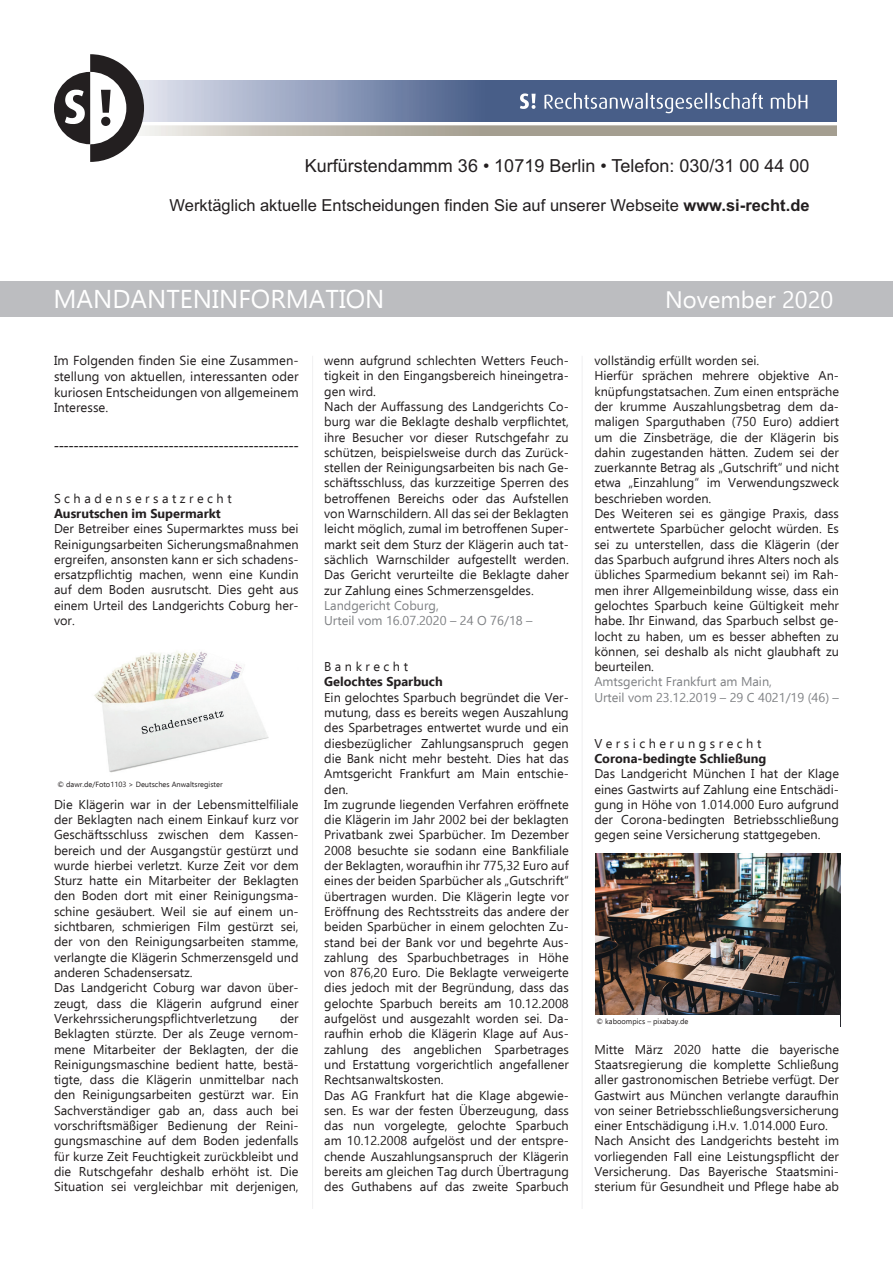
<style>
.page{position:relative;width:893px;height:1263px;background:#fff}
.page>*{position:absolute;margin:0;border:0;box-sizing:border-box;transform-origin:0 0}
.t1{font:25.8px "Ebrima";color:#fff}
.t2{font:23.7px "Ebrima";color:#fff}
.t3{font:18px "Arial";color:#231f20}
.t4{font:16.5px "Arial";color:#231f20}
.t5{font:italic 15px "Times New Roman";color:#231f20}
.t6{font:13.05px/15.6px "Ebrima";color:#231f20;text-align:justify}
.t7{font:12.75px/15.3px "Ebrima";color:#231f20}
.t8{font:12.75px/15.3px "Ebrima";color:#808285}
.t9{font:700 12.75px "Ebrima";color:#231f20}
.t10{font:7.5px "Ebrima";color:#231f20}
.s1{font-weight:700}
</style>
<div class="page">
<div style="left:0;top:281px;width:893px;height:35px;background:#bcbdc0"></div>
<hr style="left:312px;top:356px;width:1px;height:853px;background:#bcbdc0">
<hr style="left:582px;top:356px;width:1px;height:853px;background:#bcbdc0">
<img style="left:94px;top:651px;width:175px;height:122px">
<img style="left:595px;top:854px;width:245px;height:161px">
<img style="left:144px;top:80px;width:692px;height:41px">
<svg style="left:520px;top:93px;width:287px;height:20px;background:#6f80a1"></svg>
<svg style="left:54px;top:54px;width:90px;height:108px"></svg>
<h3 class="t3" style="left:305px;top:154px;width:506px">Kurfürstendammm 36 • 10719 Berlin • Telefon: 030/31 00 44 00</h3>
<p class="t4" style="left:170px;top:194px;width:641px">Werktäglich aktuelle Entscheidungen finden Sie auf unserer Webseite <span class="s1">www.si-recht.de</span></p>
<h1 class="t1" style="left:53px;top:280px;width:333px">MANDANTENINFORMATION</h1>
<h2 class="t2" style="left:665px;top:282px;width:170px">November 2020</h2>
<p class="t6" style="left:54px;top:352px;width:246px">Im Folgenden finden Sie eine Zusammen&shy;stellung von aktuellen, interessanten oder kuriosen Entscheidungen von allgemeinem Interesse.</p>
<p class="t5" style="left:54px;top:434px;width:246px">-------------------------------------------------</p>
<p class="t7" style="left:54px;top:490px;width:179px">S c h a d e n s e r s a t z r e c h t</p>
<p class="t9" style="left:54px;top:503px;width:168px">Ausrutschen im Supermarkt</p>
<p class="t7" style="left:54px;top:521px;width:246px;text-align:justify">Der Betreiber eines Supermarktes muss bei Reinigungsarbeiten Sicherungsmaßnahmen ergreifen, ansonsten kann er sich schadens&shy;ersatzpflichtig machen, wenn eine Kundin auf dem Boden ausrutscht. Dies geht aus einem Urteil des Landgerichts Coburg her&shy;vor.</p>
<p class="t10" style="left:57px;top:779px;width:167px">© dawr.de/Foto1103 &gt; Deutsches Anwaltsregister</p>
<p class="t7" style="left:54px;top:796px;width:246px">Die Klägerin war in der Lebensmittelfiliale der Beklagten nach einem Einkauf kurz vor Geschäftsschluss zwischen dem Kassen&shy;bereich und der Ausgangstür gestürzt und wurde hierbei verletzt. Kurze Zeit vor dem Sturz hatte ein Mitarbeiter der Beklagten den Boden dort mit einer Reinigungsma&shy;schine gesäubert. Weil sie auf einem un&shy;sichtbaren, schmierigen Film gestürzt sei, der von den Reinigungsarbeiten stamme, verlangte die Klägerin Schmerzensgeld und anderen Schadensersatz.<br>Das Landgericht Coburg war davon über&shy;zeugt, dass die Klägerin aufgrund einer Verkehrssicherungspflichtverletzung</p>
<p class="t7" style="left:54px;top:1010px;width:246px;text-align:justify;text-indent:226px">der Beklagten stürzte. Der als Zeuge vernom&shy;mene Mitarbeiter der Beklagten, der die Reinigungsmaschine bedient hatte, bestä&shy;tigte, dass die Klägerin unmittelbar nach den Reinigungsarbeiten gestürzt war. Ein Sachverständiger gab an, dass auch bei vorschriftsmäßiger Bedienung der Reini&shy;gungsmaschine auf dem Boden jedenfalls für kurze Zeit Feuchtigkeit zurückbleibt und die Rutschgefahr deshalb erhöht ist. Die Situation sei vergleichbar mit derjenigen,</p>
<p class="t7" style="left:324px;top:352px;width:246px">wenn aufgrund schlechten Wetters Feuch&shy;tigkeit in den Eingangsbereich hineingetra&shy;gen wird.<br>Nach der Auffassung des Landgerichts Co&shy;burg war die Beklagte deshalb verpflichtet, ihre Besucher vor dieser Rutschgefahr zu schützen, beispielsweise durch das Zurück&shy;stellen der Reinigungsarbeiten bis nach Ge&shy;schäftsschluss, das kurzzeitige Sperren des betroffenen Bereichs oder das Aufstellen von Warnschildern. All das sei der Beklagten leicht möglich, zumal im betroffenen Super&shy;markt seit dem Sturz der Klägerin auch tat&shy;sächlich Warnschilder aufgestellt werden.<br>Das Gericht verurteilte die Beklagte daher zur Zahlung eines Schmerzensgeldes.</p>
<p class="t8" style="left:324px;top:597px;width:210px">Landgericht Coburg,<br>Urteil vom 16.07.2020 – 24 O 76/18 –</p>
<p class="t7" style="left:324px;top:658px;width:85px">B a n k r e c h t</p>
<p class="t9" style="left:324px;top:672px;width:120px">Gelochtes Sparbuch</p>
<p class="t7" style="left:324px;top:689px;width:246px">Ein gelochtes Sparbuch begründet die Ver&shy;mutung, dass es bereits wegen Auszahlung des Sparbetrages entwertet wurde und ein diesbezüglicher Zahlungsanspruch gegen die Bank nicht mehr besteht. Dies hat das Amtsgericht Frankfurt am Main entschie&shy;den.<br>Im zugrunde liegenden Verfahren eröffnete die Klägerin im Jahr 2002 bei der beklagten Privatbank zwei Sparbücher. Im Dezember 2008 besuchte sie sodann eine Bankfiliale der Beklagten, woraufhin ihr 775,32 Euro auf eines der beiden Sparbücher als „Gutschrift“ übertragen wurden. Die Klägerin legte vor Eröffnung des Rechtsstreits das andere der beiden Sparbücher in einem gelochten Zu&shy;stand bei der Bank vor und begehrte Aus&shy;zahlung des Sparbuchbetrages in Höhe von 876,20 Euro. Die Beklagte verweigerte dies jedoch mit der Begründung, dass das gelochte Sparbuch bereits am 10.12.2008 aufgelöst und ausgezahlt worden sei. Da&shy;raufhin erhob die Klägerin Klage auf Aus&shy;zahlung des angeblichen Sparbetrages und Erstattung vorgerichtlich angefallener Rechtsanwaltskosten.<br>Das AG Frankfurt hat die Klage abgewie&shy;sen. Es war der festen Überzeugung, dass das nun vorgelegte, gelochte Sparbuch am 10.12.2008 aufgelöst und der entspre&shy;chende Auszahlungsanspruch der Klägerin bereits am gleichen Tag durch Übertragung des Guthabens auf das zweite Sparbuch</p>
<p class="t7" style="left:594px;top:352px;width:246px">vollständig erfüllt worden sei.<br>Hierfür sprächen mehrere objektive An&shy;knüpfungstatsachen. Zum einen entspräche der krumme Auszahlungsbetrag dem da&shy;maligen Sparguthaben (750 Euro) addiert um die Zinsbeträge, die der Klägerin bis dahin zugestanden hätten. Zudem sei der zuerkannte Betrag als „Gutschrift“ und nicht etwa „Einzahlung“ im Verwendungszweck beschrieben worden.<br>Des Weiteren sei es gängige Praxis, dass entwertete Sparbücher gelocht würden. Es sei zu unterstellen, dass die Klägerin (der das Sparbuch aufgrund ihres Alters noch als übliches Sparmedium bekannt sei) im Rah&shy;men ihrer Allgemeinbildung wisse, dass ein gelochtes Sparbuch keine Gültigkeit mehr habe. Ihr Einwand, das Sparbuch selbst ge&shy;locht zu haben, um es besser abheften zu können, sei deshalb als nicht glaubhaft zu beurteilen.</p>
<p class="t8" style="left:594px;top:674px;width:246px">Amtsgericht Frankfurt am Main,<br>Urteil vom 23.12.2019 – 29 C 4021/19 (46) –</p>
<p class="t7" style="left:594px;top:735px;width:168px">V e r s i c h e r u n g s r e c h t</p>
<p class="t9" style="left:594px;top:748px;width:174px">Corona-bedingte Schließung</p>
<p class="t7" style="left:594px;top:766px;width:246px;text-align:justify">Das Landgericht München I hat der Klage eines Gastwirts auf Zahlung eine Entschädi&shy;gung in Höhe von 1.014.000 Euro aufgrund der Corona-bedingten Betriebsschließung gegen seine Versicherung stattgegeben.</p>
<p class="t10" style="left:596px;top:1015px;width:93px">© kaboompics – pixabay.de</p>
<p class="t7" style="left:594px;top:1041px;width:246px">Mitte März 2020 hatte die bayerische Staatsregierung die komplette Schließung aller gastronomischen Betriebe verfügt. Der Gastwirt aus München verlangte daraufhin von seiner Betriebsschließungsversicherung einer Entschädigung i.H.v. 1.014.000 Euro.<br>Nach Ansicht des Landgerichts besteht im vorliegenden Fall eine Leistungspflicht der Versicherung. Das Bayerische Staatsmini&shy;sterium für Gesundheit und Pflege habe ab</p>
</div>
